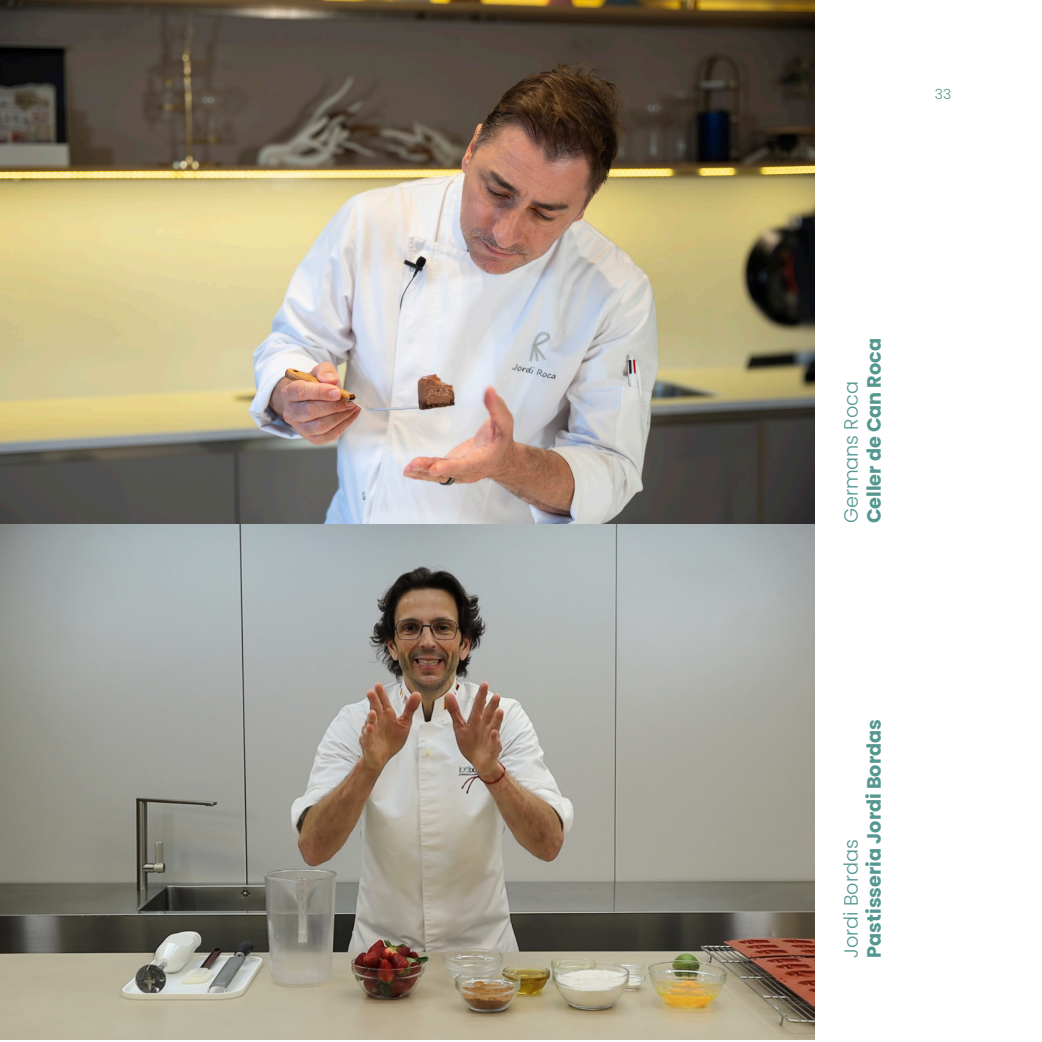
<style>
.page{position:relative;width:1042px;height:1042px;background:#fff}
.page>*{position:absolute;margin:0;border:0;box-sizing:border-box;transform-origin:0 0}
.t1{font:700 19.25px "Poppins";color:#549791}
.t2{font:300 19.25px "Poppins";color:#549791}
.t3{font:300 14px "Poppins";color:#549791}
</style>
<div class="page">
<img style="left:0;top:1px;width:814px;height:1039px">
<p class="t3" style="left:935px;top:86px;width:18px">33</p>
<p class="t2" style="left:840px;top:523px;width:144px;rotate:-90deg">Germans Roca</p>
<p class="t1" style="left:863px;top:523px;width:187px;rotate:-90deg">Celler de Can Roca</p>
<p class="t1" style="left:863px;top:957px;width:240px;rotate:-90deg">Pastisseria Jordi Bordas</p>
<p class="t2" style="left:840px;top:957px;width:120px;rotate:-90deg">Jordi Bordas</p>
</div>
